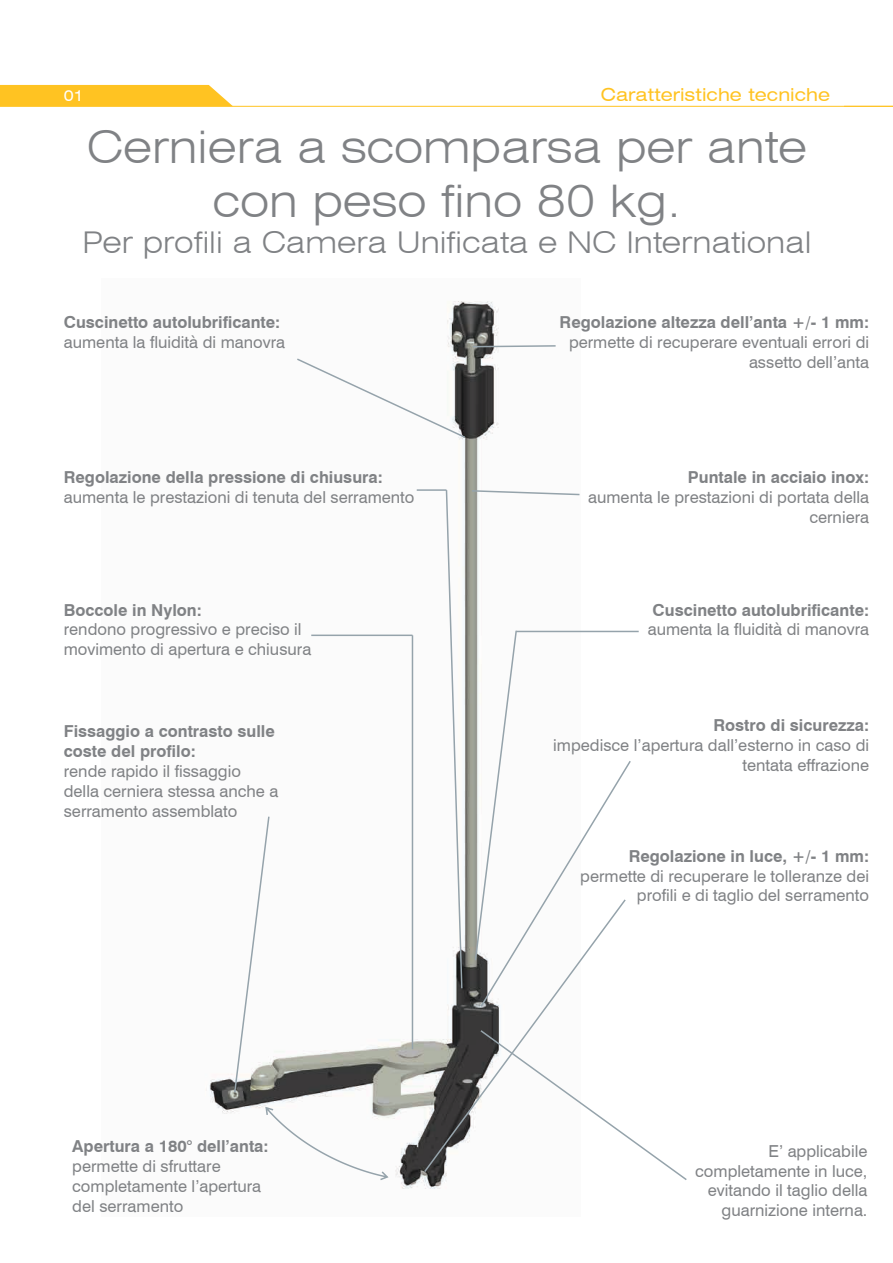
<style>
.page{position:relative;width:893px;height:1263px;background:#fff}
.page>*{position:absolute;margin:0;border:0;box-sizing:border-box;transform-origin:0 0}
.t1{font:300 expanded 45px/54px "Swiss 721 BT";color:#808285;text-align:center}
.t2{font:300 expanded 30px "Swiss 721 BT";color:#808285}
.t3{font:expanded 18px "Swiss 721 BT";color:#ffc322}
.t4{font:16.5px/19.8px "Swiss 721 BT";color:#808285;text-align:right}
.t5{font:700 16.5px/19.8px "Swiss 721 BT";color:#808285}
.t6{font:expanded 15px "Swiss 721 BT";color:#fff}
</style>
<div class="page">
<div style="left:0;top:85px;width:233px;height:21px;background:#ffc322"></div>
<hr style="left:0;top:106px;width:893px;height:1px;background:#ffc322">
<img style="left:206px;top:301px;width:293px;height:888px">
<svg style="left:471px;top:344px;width:85px;height:4px"></svg>
<svg style="left:295px;top:357px;width:172px;height:82px"></svg>
<svg style="left:470px;top:489px;width:110px;height:7px"></svg>
<hr style="left:516px;top:631px;width:123px;height:1px;background:#95a3ab">
<hr style="left:417px;top:489px;width:29px;height:2px;background:#95a3ab">
<svg style="left:445px;top:488px;width:18px;height:410px"></svg>
<hr style="left:311px;top:634px;width:101px;height:2px;background:#95a3ab">
<hr style="left:412px;top:635px;width:1px;height:414px;background:#95a3ab">
<svg style="left:233px;top:815px;width:38px;height:279px"></svg>
<svg style="left:265px;top:1107px;width:123px;height:73px"></svg>
<svg style="left:423px;top:898px;width:124px;height:275px"></svg>
<svg style="left:474px;top:629px;width:158px;height:379px"></svg>
<svg style="left:479px;top:1029px;width:208px;height:153px"></svg>
<p class="t6" style="left:64px;top:87px;width:22px">01</p>
<p class="t3" style="left:601px;top:84px;width:231px">Caratteristiche tecniche</p>
<h1 class="t1" style="left:87px;top:120px;width:722px">Cerniera a scomparsa per ante con peso fino 80 kg.</h1>
<h2 class="t2" style="left:82px;top:225px;width:730px">Per profili a Camera Unificata e NC International</h2>
<p class="t5" style="left:64px;top:312px;width:218px">Cuscinetto autolubrificante:</p>
<p class="t4" style="left:64px;top:332px;width:223px">aumenta la fluidità di manovra</p>
<p class="t5" style="left:64px;top:467px;width:321px">Regolazione della pressione di chiusura:</p>
<p class="t4" style="left:64px;top:487px;width:352px">aumenta le prestazioni di tenuta del serramento</p>
<p class="t5" style="left:64px;top:599px;width:140px">Boccole in Nylon:</p>
<p class="t4" style="left:64px;top:619px;width:249px;text-align:left">rendono progressivo e preciso il movimento di apertura e chiusura</p>
<p class="t5" style="left:64px;top:721px;width:213px">Fissaggio a contrasto sulle coste del profilo:</p>
<p class="t4" style="left:64px;top:760px;width:216px;text-align:left">rende rapido il fissaggio della cerniera stessa anche a serramento assemblato</p>
<p class="t5" style="left:72px;top:1136px;width:198px">Apertura a 180° dell’anta:</p>
<p class="t4" style="left:72px;top:1155px;width:190px;text-align:left">permette di sfruttare completamente l’apertura del serramento</p>
<p class="t5" style="left:560px;top:312px;width:311px">Regolazione altezza dell’anta +/- 1 mm:</p>
<p class="t4" style="left:569px;top:332px;width:302px">permette di recuperare eventuali errori di assetto dell’anta</p>
<p class="t5" style="left:688px;top:467px;width:183px">Puntale in acciaio inox:</p>
<p class="t4" style="left:588px;top:486px;width:282px">aumenta le prestazioni di portata della cerniera</p>
<p class="t5" style="left:653px;top:599px;width:218px">Cuscinetto autolubrificante:</p>
<p class="t4" style="left:648px;top:619px;width:223px">aumenta la fluidità di manovra</p>
<p class="t5" style="left:713px;top:715px;width:157px">Rostro di sicurezza:</p>
<p class="t4" style="left:553px;top:735px;width:317px">impedisce l’apertura dall’esterno in caso di tentata effrazione</p>
<p class="t5" style="left:629px;top:845px;width:242px">Regolazione in luce, +/- 1 mm:</p>
<p class="t4" style="left:580px;top:865px;width:290px">permette di recuperare le tolleranze dei profili e di taglio del serramento</p>
<p class="t4" style="left:695px;top:1140px;width:174px">E’ applicabile completamente in luce, evitando il taglio della guarnizione interna.</p>
</div>
